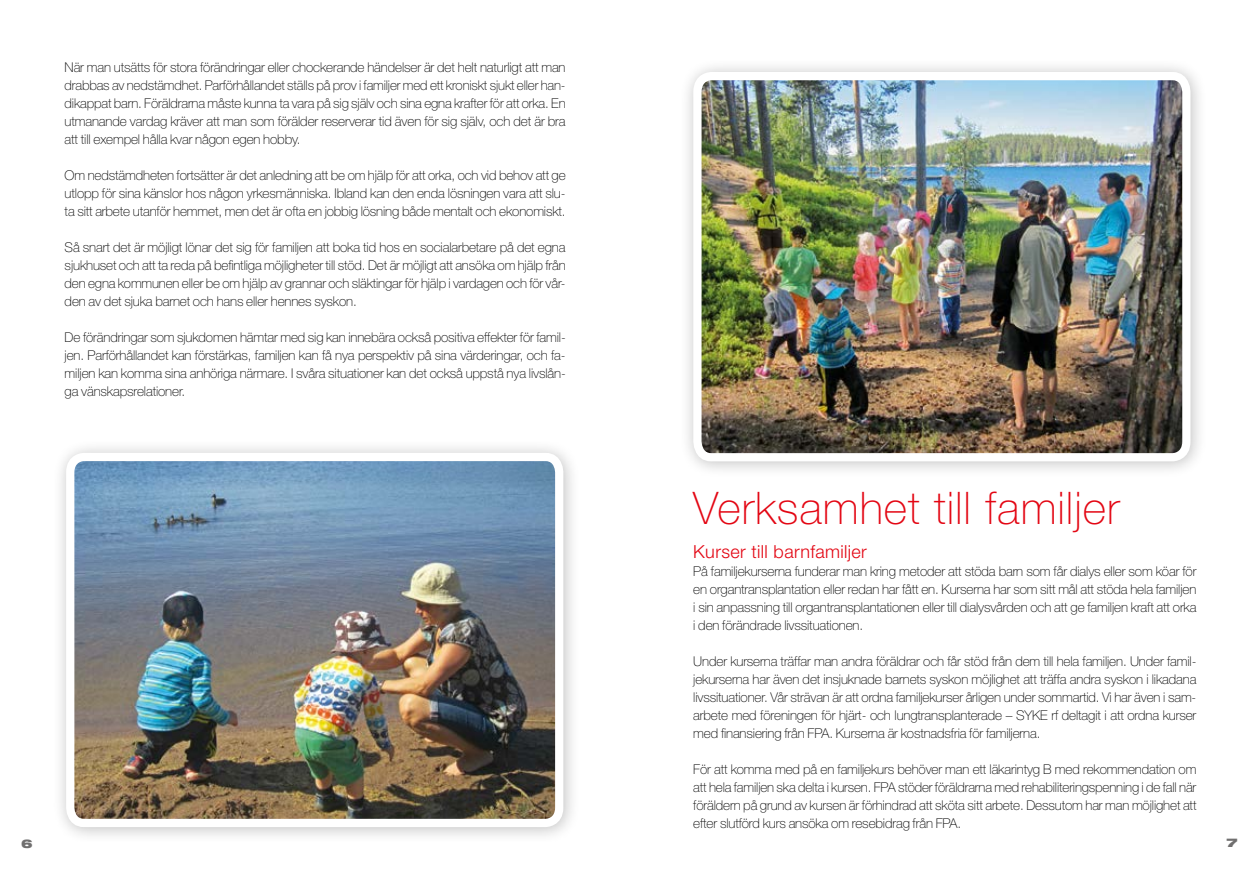
<style>
.page{position:relative;width:1259px;height:893px;background:#fff}
.page>*{position:absolute;margin:0;border:0;box-sizing:border-box;transform-origin:0 0}
.t1{font:100 45px "Helvetica Neue LT Std";letter-spacing:.02em;color:#e30613}
.t2{font:300 18px "Helvetica Neue LT Std";letter-spacing:.02em;color:#e30613}
.t3{font:100 13.5px/18px "Helvetica Neue LT Std";letter-spacing:-.01em;color:#000;text-align:justify}
.t4{font:900 expanded 12px "Helvetica Neue LT Std";color:#706f6f}
</style>
<div class="page">
<div style="left:679px;top:58px;width:528px;height:421px;background:#000;opacity:.25"></div>
<img style="left:689px;top:68px;width:505px;height:397px">
<div style="left:52px;top:439px;width:528px;height:406px;background:#000;opacity:.25"></div>
<img style="left:62px;top:449px;width:505px;height:382px">
<p class="t3" style="left:65px;top:58px;width:502px">När man utsätts för stora förändringar eller chockerande händelser är det helt naturligt att man drabbas av nedstämdhet. Parförhållandet ställs på prov i familjer med ett kroniskt sjukt eller han&shy;dikappat barn. Föräldrarna måste kunna ta vara på sig själv och sina egna krafter för att orka. En utmanande vardag kräver att man som förälder reserverar tid även för sig själv, och det är bra att till exempel hålla kvar någon egen hobby.</p>
<p class="t3" style="left:65px;top:166px;width:502px">Om nedstämdheten fortsätter är det anledning att be om hjälp för att orka, och vid behov att ge utlopp för sina känslor hos någon yrkesmänniska. Ibland kan den enda lösningen vara att slu&shy;ta sitt arbete utanför hemmet, men det är ofta en jobbig lösning både mentalt och ekonomiskt.</p>
<p class="t3" style="left:65px;top:238px;width:502px">Så snart det är möjligt lönar det sig för familjen att boka tid hos en socialarbetare på det egna sjukhuset och att ta reda på befintliga möjligheter till stöd. Det är möjligt att ansöka om hjälp från den egna kommunen eller be om hjälp av grannar och släktingar för hjälp i vardagen och för vår&shy;den av det sjuka barnet och hans eller hennes syskon.</p>
<p class="t3" style="left:65px;top:328px;width:502px">De förändringar som sjukdomen hämtar med sig kan innebära också positiva effekter för famil&shy;jen. Parförhållandet kan förstärkas, familjen kan få nya perspektiv på sina värderingar, och fa&shy;miljen kan komma sina anhöriga närmare. I svåra situationer kan det också uppstå nya livslån&shy;ga vänskapsrelationer.</p>
<h1 class="t1" style="left:693px;top:482px;width:428px">Verksamhet till familjer</h1>
<h2 class="t2" style="left:693px;top:541px;width:175px">Kurser till barnfamiljer</h2>
<p class="t3" style="left:693px;top:562px;width:505px">På familjekurserna funderar man kring metoder att stöda barn som får dialys eller som köar för en organtransplantation eller redan har fått en. Kurserna har som sitt mål att stöda hela familjen i sin anpassning till organtransplantationen eller till dialysvården och att ge familjen kraft att orka i den förändrade livssituationen.</p>
<p class="t3" style="left:693px;top:652px;width:504px">Under kurserna träffar man andra föräldrar och får stöd från dem till hela familjen. Under famil&shy;jekurserna har även det insjuknade barnets syskon möjlighet att träffa andra syskon i likadana livssituationer. Vår strävan är att ordna familjekurser årligen under sommartid. Vi har även i sam&shy;arbete med föreningen för hjärt- och lungtransplanterade – SYKE rf deltagit i att ordna kurser med finansiering från FPA. Kurserna är kostnadsfria för familjerna.</p>
<p class="t3" style="left:693px;top:760px;width:505px">För att komma med på en familjekurs behöver man ett läkarintyg B med rekommendation om att hela familjen ska delta i kursen. FPA stöder föräldrarna med rehabiliteringspenning i de fall när föräldern på grund av kursen är förhindrad att sköta sitt arbete. Dessutom har man möjlighet att efter slutförd kurs ansöka om resebidrag från FPA.</p>
<p class="t4" style="left:21px;top:835px;width:13px">6</p>
<p class="t4" style="left:1226px;top:835px;width:13px">7</p>
</div>
